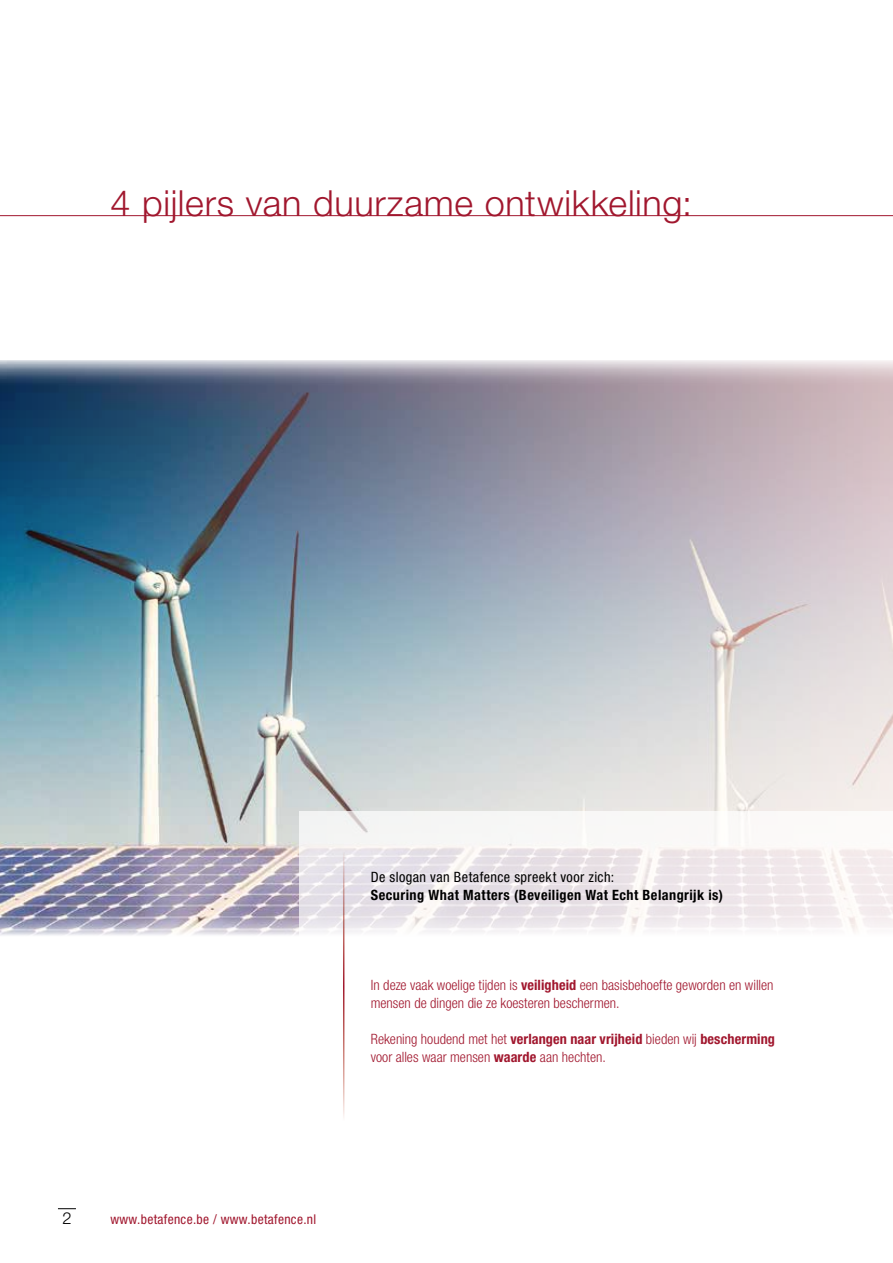
<style>
.page{position:relative;width:893px;height:1263px;background:#fff}
.page>*{position:absolute;margin:0;border:0;box-sizing:border-box;transform-origin:0 0}
.t1{font:300 36px "Helvetica Neue LT Std";letter-spacing:.02em;color:#a1172e}
.t2{font:300 16.5px "Helvetica Neue LT Std";color:#000}
.t3{font:300 condensed 14.25px/18px "Helvetica Neue";color:#a1172e}
.t4{font:700 condensed 14.25px "Helvetica Neue";letter-spacing:.03em;color:#000}
.t5{font:condensed 14.25px "Helvetica Neue";letter-spacing:.03em;color:#000}
.t6{font:condensed 13.5px "Helvetica Neue";letter-spacing:.025em;color:#a1172e}
.s1{font-weight:700}
</style>
<div class="page">
<svg style="left:58px;top:1208px;width:18px;height:1px"></svg>
<img style="left:0;top:360px;width:893px;height:576px">
<hr style="left:0;top:215px;width:893px;height:1px;background:#a1172e">
<svg style="left:299px;top:811px;width:594px;height:303px"></svg>
<hr style="left:343px;top:852px;width:1px;height:270px;background:#fff">
<h1 class="t1" style="left:110px;top:181px;width:583px">4 pijlers van duurzame ontwikkeling:</h1>
<p class="t5" style="left:371px;top:869px;width:245px">De slogan van Betafence spreekt voor zich:</p>
<p class="t4" style="left:371px;top:886px;width:354px">Securing What Matters (Beveiligen Wat Echt Belangrijk is)</p>
<p class="t3" style="left:371px;top:976px;width:404px">In deze vaak woelige tijden is <span class="s1">veiligheid</span> een basisbehoefte geworden en willen mensen de dingen die ze koesteren beschermen.</p>
<p class="t3" style="left:371px;top:1030px;width:406px">Rekening houdend met het <span class="s1">verlangen naar vrijheid</span> bieden wij <span class="s1">bescherming </span>voor alles waar mensen <span class="s1">waarde</span> aan hechten.</p>
<p class="t2" style="left:62px;top:1208px;width:11px">2</p>
<p class="t6" style="left:110px;top:1211px;width:207px">www.betafence.be / www.betafence.nl</p>
</div>
